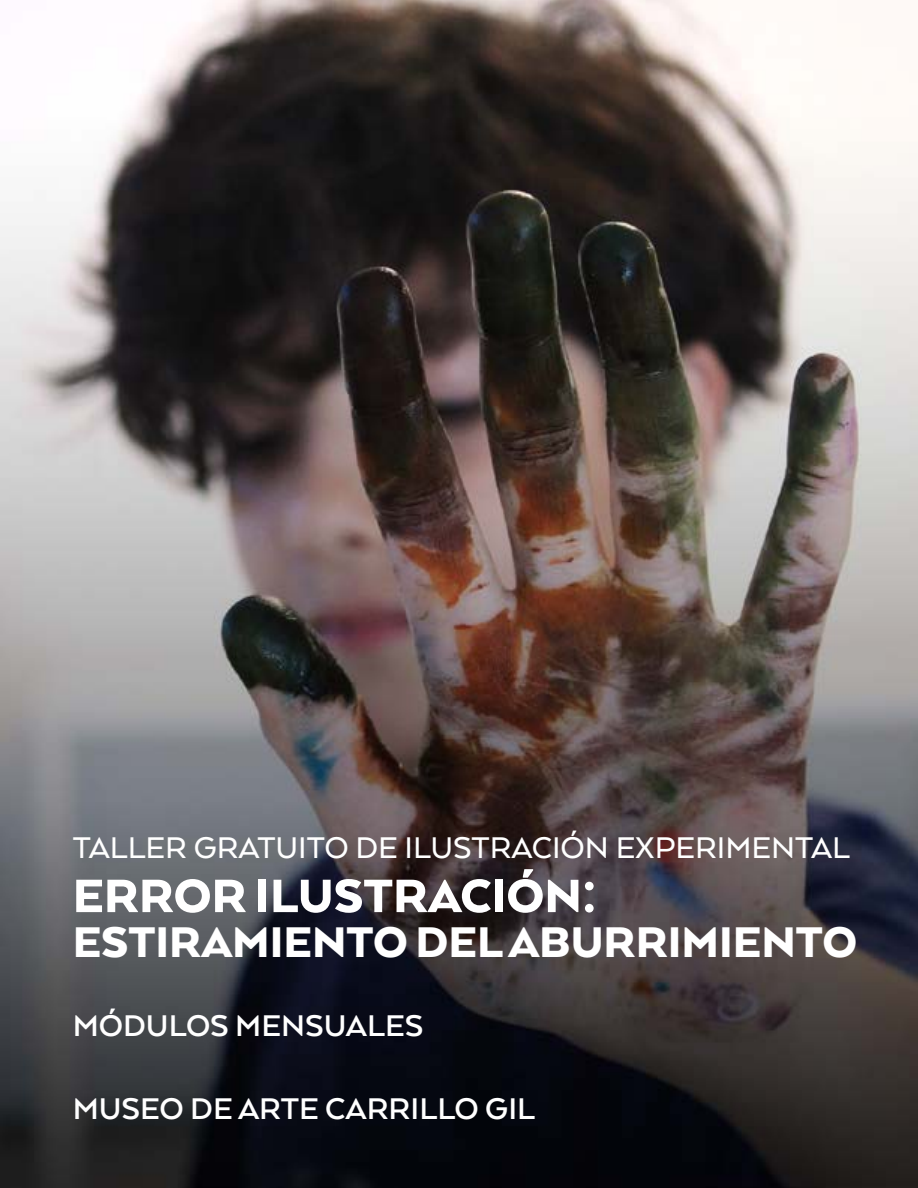
<style>
.page{position:relative;width:918px;height:1188px;background:#fff}
.page>*{position:absolute;margin:0;border:0;box-sizing:border-box;transform-origin:0 0}
.t1{font:900 54px "Arquitecta";color:#fff}
.t2{font:900 49.5px "Arquitecta";color:#fff}
.t3{font:500 34.5px "Arquitecta";color:#fff}
.t4{font:700 34.5px "Arquitecta";color:#fff}
</style>
<div class="page">
<img style="left:0;top:0;width:918px;height:1188px">
<p class="t3" style="left:73px;top:826px;width:779px">TALLER GRATUITO DE ILUSTRACIÓN EXPERIMENTAL</p>
<h1 class="t1" style="left:73px;top:862px;width:525px">ERROR ILUSTRACIÓN:</h1>
<h2 class="t2" style="left:73px;top:911px;width:786px">ESTIRAMIENTO DEL ABURRIMIENTO</h2>
<p class="t4" style="left:73px;top:1004px;width:352px">MÓDULOS MENSUALES</p>
<p class="t4" style="left:73px;top:1087px;width:464px">MUSEO DE ARTE CARRILLO GIL</p>
</div>
